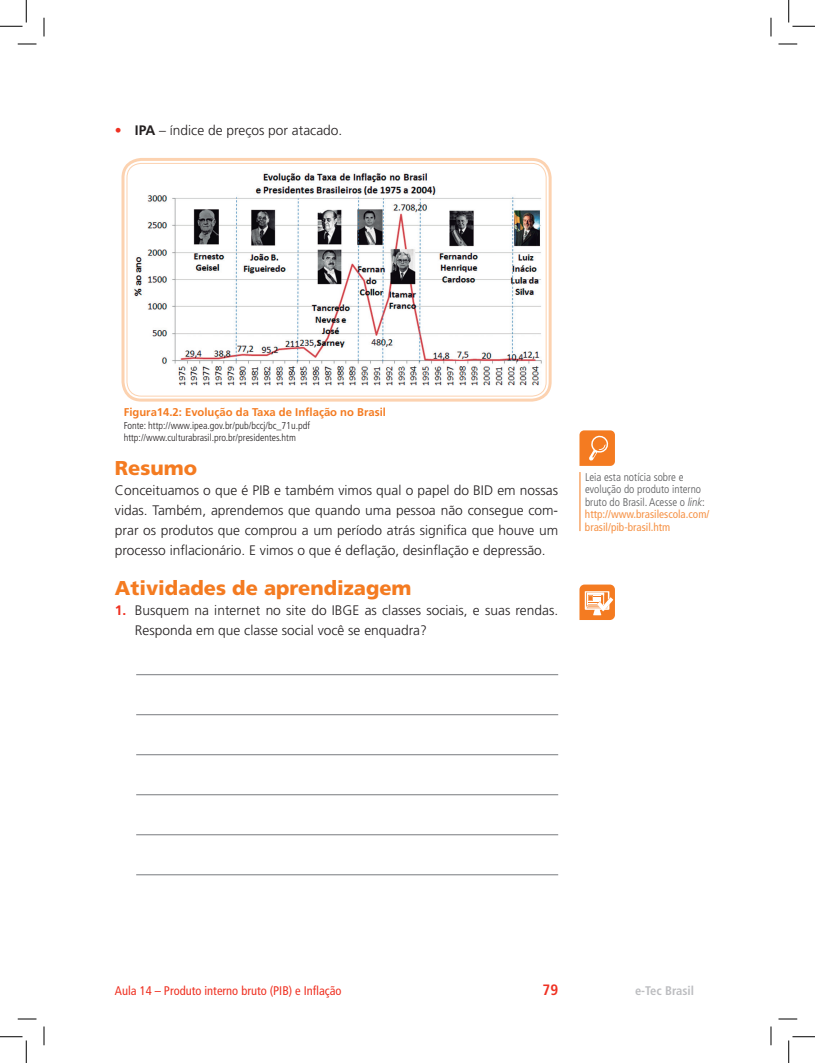
<style>
.page{position:relative;width:815px;height:1063px;background:#fff}
.page>*{position:absolute;margin:0;border:0;box-sizing:border-box;transform-origin:0 0}
.t1{font:900 20px "Frutiger LT Std";color:#f47b21}
.t2{font:700 condensed 15px "Frutiger LT Std";color:#ef3122}
.t3{font:300 13.75px/20px "Frutiger LT Std";color:#231f20;text-align:justify}
.t4{font:condensed 12.5px "Frutiger LT Std";color:#ef3122}
.t5{font:700 condensed 12.5px "Frutiger LT Std";color:#bcbdc0}
.t6{font:300 condensed 11.25px/12.5px "Frutiger LT Std";color:#57585a}
.t7{font:700 11.25px "Frutiger LT Std";color:#f47b21}
.t8{font:300 condensed 10px/12.5px "Frutiger LT Std";color:#231f20}
.s1{font-weight:900;color:#ef3122}
.s2{font-weight:700}
.s3{font-weight:700;color:#ef3122}
.s4{font-style:italic;font-stretch:normal}
.s5{font-weight:400;color:#f69246}
</style>
<div class="page">
<hr style="left:136px;top:674px;width:422px;height:1px;background:#939598">
<hr style="left:136px;top:714px;width:422px;height:1px;background:#939598">
<hr style="left:136px;top:754px;width:422px;height:1px;background:#939598">
<hr style="left:136px;top:794px;width:422px;height:1px;background:#939598">
<hr style="left:136px;top:834px;width:422px;height:1px;background:#939598">
<hr style="left:136px;top:874px;width:422px;height:1px;background:#939598">
<img style="left:125px;top:161px;width:423px;height:237px">
<div style="left:121px;top:158px;width:430px;height:243px;border:3px solid #fcd2b0;border-radius:18px"></div>
<div style="left:126px;top:163px;width:420px;height:233px;border:1px solid #fcd2b0;border-radius:14px"></div>
<hr style="left:579px;top:472px;width:1px;height:59px;background:#f47b21">
<svg style="left:579px;top:430px;width:35px;height:36px"></svg>
<svg style="left:579px;top:584px;width:35px;height:36px"></svg>
<svg style="left:18px;top:43px;width:18px;height:2px"></svg>
<svg style="left:778px;top:43px;width:19px;height:2px"></svg>
<svg style="left:18px;top:1018px;width:18px;height:1px"></svg>
<svg style="left:778px;top:1018px;width:19px;height:1px"></svg>
<svg style="left:43px;top:18px;width:2px;height:18px"></svg>
<svg style="left:43px;top:1026px;width:2px;height:19px"></svg>
<svg style="left:770px;top:18px;width:1px;height:18px"></svg>
<svg style="left:770px;top:1026px;width:1px;height:19px"></svg>
<svg style="left:0;top:0;width:27px;height:27px"></svg>
<svg style="left:0;top:1036px;width:27px;height:26px"></svg>
<svg style="left:788px;top:0;width:26px;height:27px"></svg>
<svg style="left:788px;top:1036px;width:26px;height:26px"></svg>
<p class="t3" style="left:115px;top:120px;width:229px"><span class="s1">•</span> <span class="s2">IPA</span> – índice de preços por atacado.</p>
<p class="t7" style="left:124px;top:405px;width:263px">Figura14.2: Evolução da Taxa de Inflação no Brasil</p>
<p class="t8" style="left:124px;top:419px;width:188px">Fonte: http://www.ipea.gov.br/pub/bccj/bc_71u.pdf http://www.culturabrasil.pro.br/presidentes.htm</p>
<h1 class="t1" style="left:115px;top:456px;width:84px">Resumo</h1>
<p class="t3" style="left:115px;top:480px;width:444px">Conceituamos o que é PIB e também vimos qual o papel do BID em nossas vidas. Também, aprendemos que quando uma pessoa não consegue com&shy;prar os produtos que comprou a um período atrás significa que houve um processo inflacionário. E vimos o que é deflação, desinflação e depressão.</p>
<h1 class="t1" style="left:115px;top:576px;width:298px">Atividades de aprendizagem</h1>
<p class="t3" style="left:135px;top:600px;width:424px;text-indent:-20px"><span class="s3">1.</span> Busquem na internet no site do IBGE as classes sociais, e suas rendas.<br>Responda em que classe social você se enquadra?</p>
<p class="t6" style="left:585px;top:470px;width:126px">Leia esta notícia sobre e evolução do produto interno bruto do Brasil. Acesse o <span class="s4">link</span>: <span class="s5">http://www.brasilescola.com/ brasil/pib-brasil.htm</span></p>
<p class="t4" style="left:115px;top:983px;width:228px">Aula 14 – Produto interno bruto (PIB) e Inflação</p>
<p class="t2" style="left:542px;top:981px;width:17px">79</p>
<p class="t5" style="left:635px;top:983px;width:61px">e-Tec Brasil</p>
</div>
